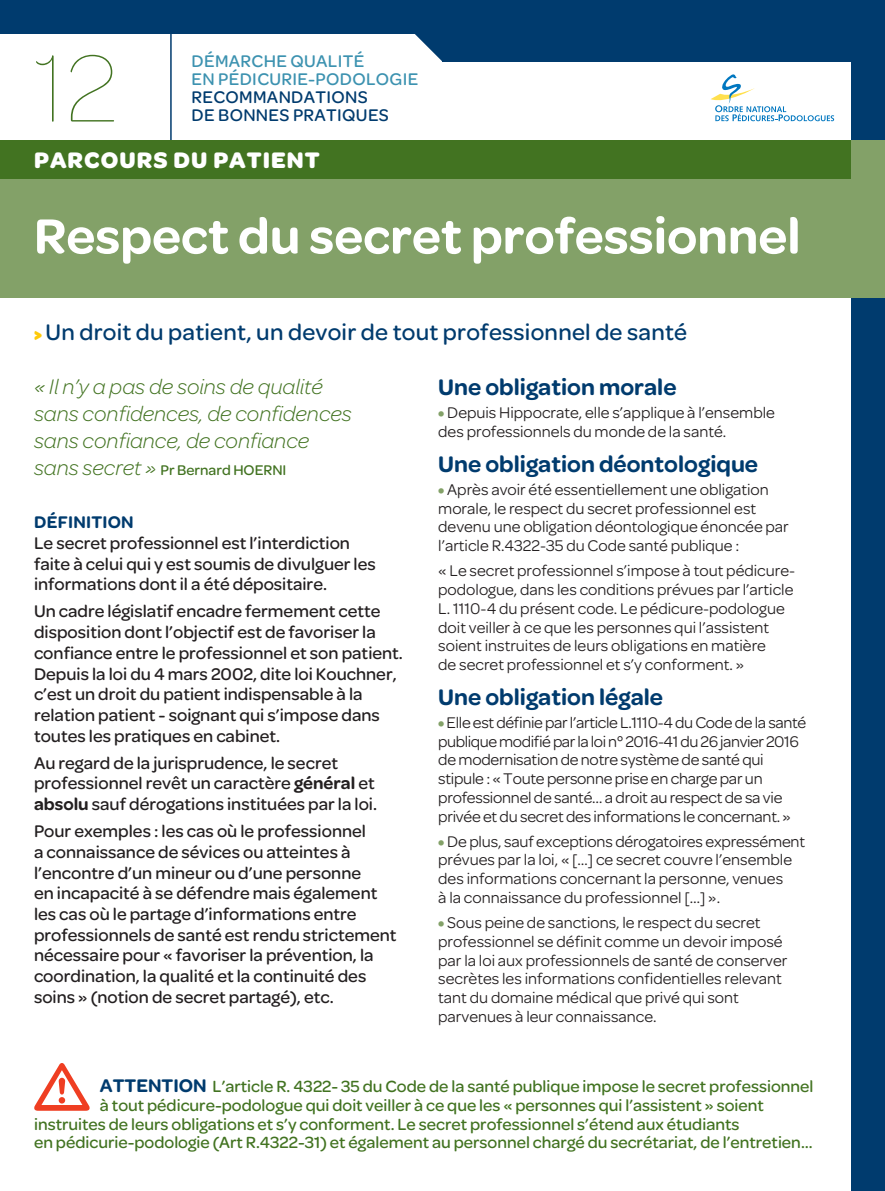
<style>
.page{position:relative;width:885px;height:1191px;background:#fff}
.page>*{position:absolute;margin:0;border:0;box-sizing:border-box;transform-origin:0 0}
.t1{font:100 102px "Omnes";color:#427321}
.N_surtitre{font:600 52.5px "Omnes";color:#fff}
.titre_paragraphe{font:600 24px "Omnes";color:#003b6e}
.t2{font:500 24px "Omnes";letter-spacing:.01em;color:#003b6e}
.N_surtitre-2{font:700 24px "Omnes";letter-spacing:.045em;color:#fff}
.t3{font:italic 300 22.5px/27px "Omnes";color:#427321}
.t4{font:500 18px/20.7px "Omnes";color:#231f20}
.t5{font:500 18px/18px "Omnes";letter-spacing:.02em;color:#3c92b0}
.t6{font:500 18px/18px "Omnes";letter-spacing:.02em;color:#003b6e}
.t7{font:600 18px "Omnes";letter-spacing:.015em;color:#003b6e}
.texte_verso{font:500 17.25px "Omnes";color:#427321}
.texte_verso-2{font:16.5px/18.8px "Omnes";color:#231f20}
.t8{font:500 15px "Omnes";color:#427321}
.s1{font-weight:900;font-size:18px;color:#feca0a}
.s2{font-weight:300;font-style:italic;font-size:22.5px}
.s3{font-weight:600}
.s4{font-weight:900;color:#83a168}
.s5{font-weight:600;font-size:19.5px;color:#003b6e}
</style>
<div class="page">
<div style="left:0;top:0;width:884px;height:1191px;background:#003b6e"></div>
<div style="left:0;top:34px;width:850px;height:1157px;background:#fff"></div>
<svg style="left:415px;top:34px;width:27px;height:27px"></svg>
<div style="left:442px;top:4px;width:442px;height:58px;background:#003b6e"></div>
<div style="left:0;top:141px;width:884px;height:157px;background:#83a168"></div>
<hr style="left:170px;top:0;width:2px;height:140px;background:#003b6e">
<svg style="left:710px;top:74px;width:124px;height:47px"></svg>
<div style="left:0;top:140px;width:850px;height:39px;background:#427321"></div>
<p class="t1" style="left:34px;top:34px;width:85px">12</p>
<p class="t5" style="left:191px;top:52px;width:228px">DÉMARCHE QUALITÉ<br>EN PÉDICURIE-PODOLOGIE</p>
<p class="t6" style="left:191px;top:88px;width:199px">RECOMMANDATIONS<br>DE BONNES PRATIQUES</p>
<p class="N_surtitre-2" style="left:34px;top:146px;width:287px">PARCOURS DU PATIENT</p>
<p class="N_surtitre" style="left:34px;top:206px;width:768px">Respect du secret professionnel</p>
<p class="t2" style="left:34px;top:318px;width:654px"><span class="s1">&gt;</span> Un droit du patient, un devoir de tout professionnel de santé</p>
<p class="t3" style="left:34px;top:373px;width:319px">« Il n’y a pas de soins de qualité sans confidences, de confidences sans confiance, de confiance</p>
<p class="t8" style="left:34px;top:461px;width:254px"><span class="s2">sans secret »</span> Pr Bernard HOERNI</p>
<p class="t7" style="left:34px;top:512px;width:101px">DÉFINITION</p>
<p class="t4" style="left:34px;top:532px;width:343px">Le secret professionnel est l’interdiction faite à celui qui y est soumis de divulguer les informations dont il a été dépositaire.</p>
<p class="t4" style="left:34px;top:601px;width:370px">Un cadre législatif encadre fermement cette disposition dont l’objectif est de favoriser la confiance entre le professionnel et son patient.<br>Depuis la loi du 4 mars 2002, dite loi Kouchner, c’est un droit du patient indispensable à la relation patient - soignant qui s’impose dans toutes les pratiques en cabinet.</p>
<p class="t4" style="left:34px;top:752px;width:344px">Au regard de la jurisprudence, le secret professionnel revêt un caractère <span class="s3">général</span> et <span class="s3">absolu</span> sauf dérogations instituées par la loi.</p>
<p class="t4" style="left:34px;top:821px;width:364px">Pour exemples : les cas où le professionnel<br>a connaissance de sévices ou atteintes à l’encontre d’un mineur ou d’une personne<br>en incapacité à se défendre mais également les cas où le partage d’informations entre professionnels de santé est rendu strictement nécessaire pour « favoriser la prévention, la coordination, la qualité et la continuité des soins » (notion de secret partagé), etc.</p>
<p class="titre_paragraphe" style="left:438px;top:373px;width:240px">Une obligation morale</p>
<p class="texte_verso-2" style="left:438px;top:403px;width:338px"><span class="s4">•</span> Depuis Hippocrate, elle s’applique à l’ensemble des professionnels du monde de la santé.</p>
<p class="titre_paragraphe" style="left:438px;top:450px;width:321px">Une obligation déontologique</p>
<p class="texte_verso-2" style="left:438px;top:480px;width:352px"><span class="s4">•</span> Après avoir été essentiellement une obligation morale, le respect du secret professionnel est devenu une obligation déontologique énoncée par l’article R.4322-35 du Code santé publique :</p>
<p class="texte_verso-2" style="left:438px;top:561px;width:358px">« Le secret professionnel s’impose à tout pédicure&shy;podologue, dans les conditions prévues par l’article L. 1110-4 du présent code. Le pédicure-podologue doit veiller à ce que les personnes qui l’assistent soient instruites de leurs obligations en matière<br>de secret professionnel et s’y conforment. »</p>
<p class="titre_paragraphe" style="left:438px;top:683px;width:226px">Une obligation légale</p>
<p class="texte_verso-2" style="left:438px;top:713px;width:369px"><span class="s4">•</span> Elle est définie par l’article L.1110-4 du Code de la santé publique modifié par la loi n° 2016-41 du 26 janvier 2016 de modernisation de notre système de santé qui stipule : « Toute personne prise en charge par un professionnel de santé… a droit au respect de sa vie privée et du secret des informations le concernant. »</p>
<p class="texte_verso-2" style="left:438px;top:832px;width:368px"><span class="s4">•</span> De plus, sauf exceptions dérogatoires expressément prévues par la loi, « […] ce secret couvre l’ensemble des informations concernant la personne, venues<br>à la connaissance du professionnel […] ».</p>
<p class="texte_verso-2" style="left:438px;top:913px;width:350px"><span class="s4">•</span> Sous peine de sanctions, le respect du secret professionnel se définit comme un devoir imposé par la loi aux professionnels de santé de conserver secrètes les informations confidentielles relevant tant du domaine médical que privé qui sont parvenues à leur connaissance.</p>
<p class="texte_verso" style="left:100px;top:1076px;width:715px"><span class="s5">ATTENTION</span> L’article R. 4322- 35 du Code de la santé publique impose le secret professionnel</p>
<p class="texte_verso" style="left:100px;top:1095px;width:665px">à tout pédicure-podologue qui doit veiller à ce que les « personnes qui l’assistent » soient</p>
<p class="texte_verso" style="left:34px;top:1114px;width:706px">instruites de leurs obligations et s’y conforment. Le secret professionnel s’étend aux étudiants</p>
<p class="texte_verso" style="left:34px;top:1133px;width:779px">en pédicurie-podologie (Art R.4322-31) et également au personnel chargé du secrétariat, de l’entretien…</p>
</div>
